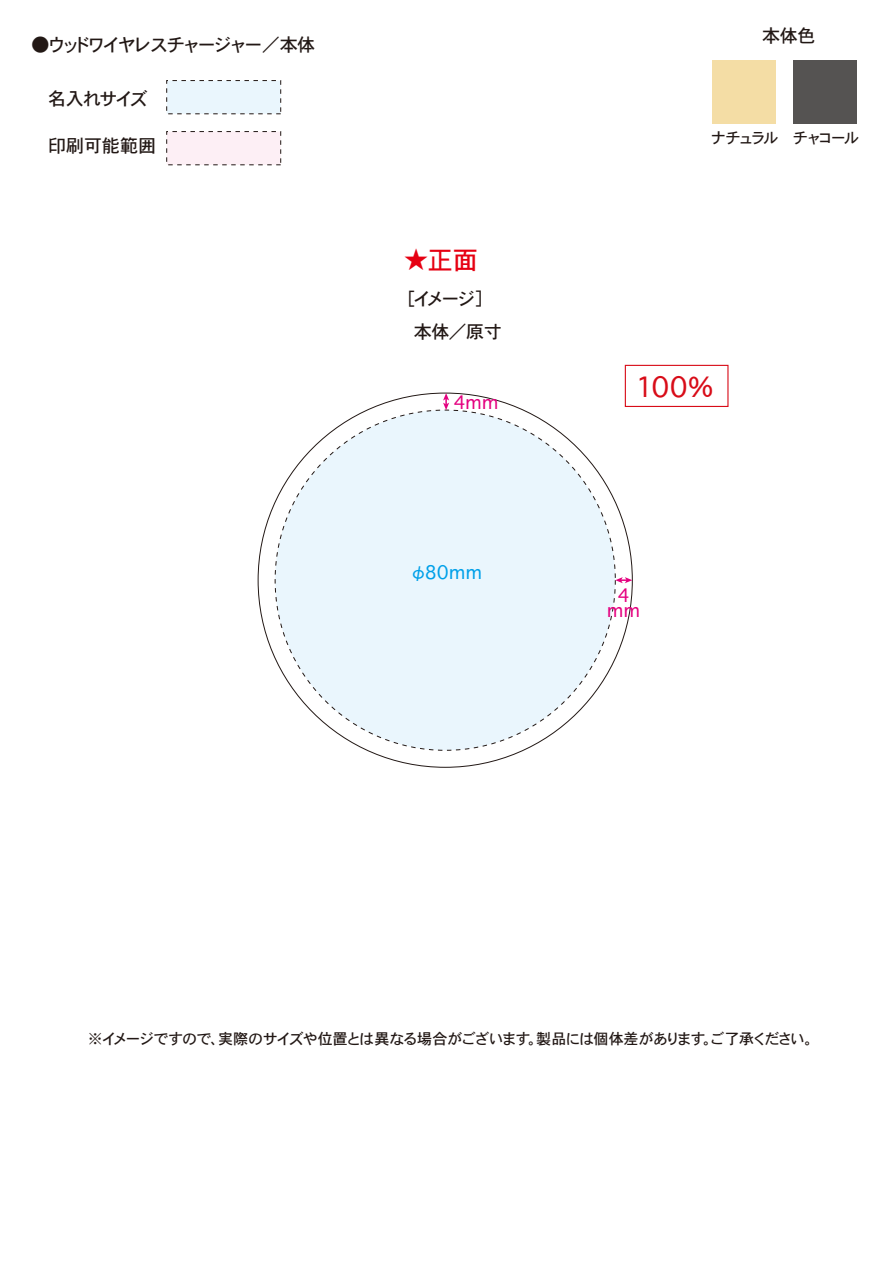
<style>
.page{position:relative;width:893px;height:1263px;background:#fff}
.page>*{position:absolute;margin:0;border:0;box-sizing:border-box;transform-origin:0 0}
.t1{font:27px "Osaka";color:#d80c18}
.t2{font:25.5px "Osaka";color:#e60012}
.t3{font:18px/32.7px "Osaka";color:#221815}
.t4{font:18px/15px "Osaka";color:#e4007f;text-align:center}
.t5{font:18px "Osaka";letter-spacing:.01em;color:#00a0e9}
.t6{font:15px "Osaka";letter-spacing:.01em;color:#221815}
.t7{font:15px "Osaka";letter-spacing:-.01em;color:#221815}
</style>
<div class="page">
<div style="left:275px;top:410px;width:340px;height:340px;background:#eaf6fd;border-radius:50%"></div>
<div style="left:625px;top:365px;width:103px;height:42px;border:1px solid #d80c18"></div>
<div style="left:166px;top:80px;width:115px;height:34px;background:#eaf6fd"></div>
<div style="left:166px;top:131px;width:115px;height:34px;background:#fdeff5"></div>
<div style="left:712px;top:60px;width:64px;height:64px;background:#f4dda5"></div>
<div style="left:793px;top:60px;width:64px;height:64px;background:#555352"></div>
<svg style="left:443px;top:393px;width:6px;height:17px"></svg>
<svg style="left:615px;top:577px;width:17px;height:6px"></svg>
<p class="t3" style="left:32px;top:28px;width:285px">●ウッドワイヤレスチャージャー／本体</p>
<p class="t3" style="left:48px;top:82px;width:101px">名入れサイズ</p>
<p class="t3" style="left:48px;top:129px;width:110px">印刷可能範囲</p>
<h2 class="t2" style="left:404px;top:243px;width:76px">★正面</h2>
<p class="t3" style="left:414px;top:282px;width:89px;text-indent:-7px">［イメージ］本体／原寸</p>
<p class="t4" style="left:453px;top:395px;width:46px">4mm</p>
<p class="t5" style="left:412px;top:561px;width:71px">φ80mm</p>
<p class="t3" style="left:762px;top:19px;width:55px">本体色</p>
<p class="t7" style="left:711px;top:128px;width:149px">ナチュラル チャコール</p>
<h1 class="t1" style="left:636px;top:370px;width:78px">100%</h1>
<p class="t4" style="left:607px;top:587px;width:34px">4 mm</p>
<p class="t6" style="left:88px;top:1029px;width:728px">※イメージですので、実際のサイズや位置とは異なる場合がございます。製品には個体差があります。ご了承ください。</p>
</div>
